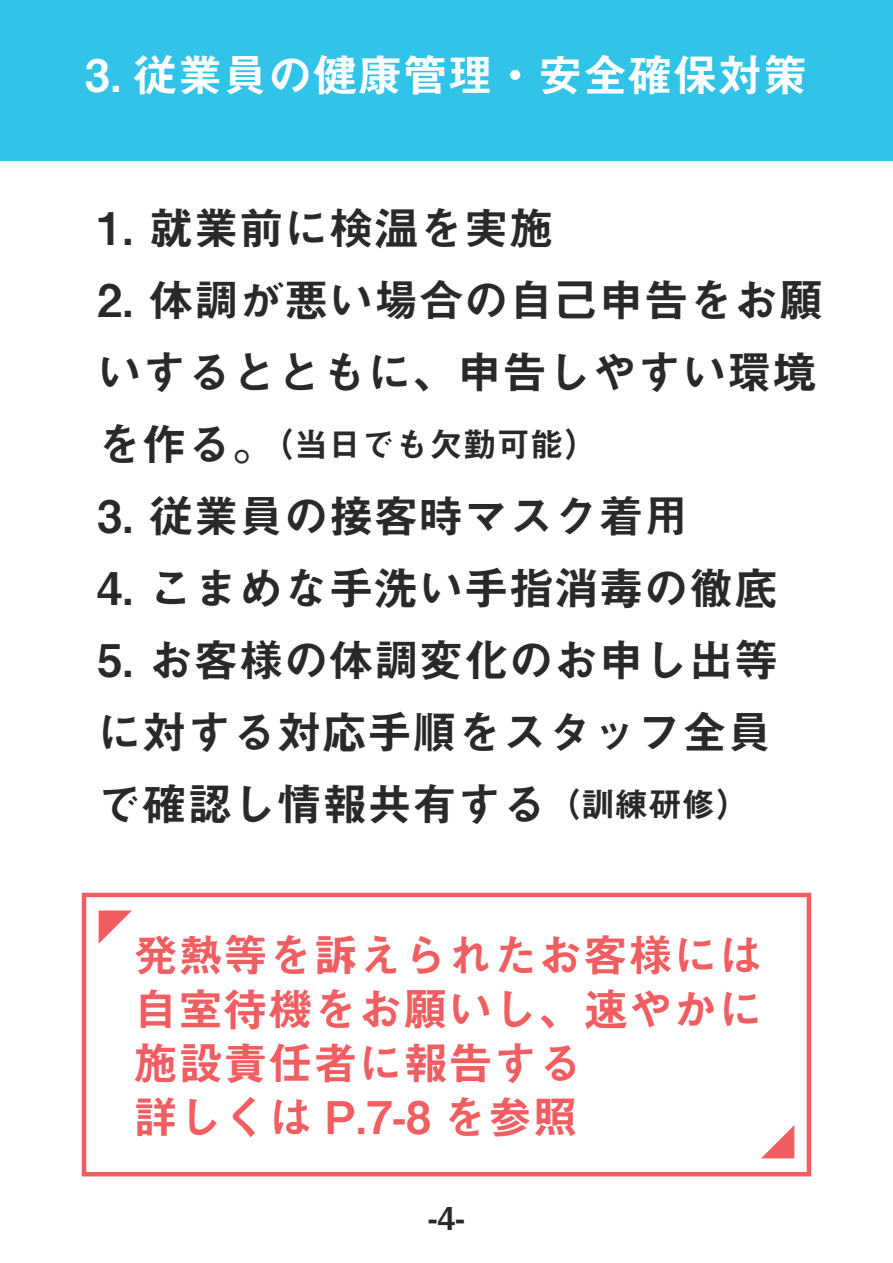
<style>
.page{position:relative;width:893px;height:1263px;background:#fff}
.page>*{position:absolute;margin:0;border:0;box-sizing:border-box;transform-origin:0 0}
.t1{font:45px/72px "Midashi Go Pr 6 N MB31";color:#2b2829}
.t2{font:45px/54px "Midashi Go Pr 6 N MB31";color:#f05e61}
.t3{font:45px "Midashi Go Pr 6 N MB31";color:#fff}
.t4{font:33.75px "Midashi Go Pr 6 N MB31";color:#2b2829}
.t5{font:31.5px "Midashi Go Pr 6 N MB31";color:#2b2829}
.s1{font-size:45px}
.s2{font-size:33.75px}
</style>
<div class="page">
<div style="left:0;top:0;width:893px;height:161px;background:#31c3e8"></div>
<svg style="left:99px;top:910px;width:33px;height:34px"></svg>
<svg style="left:761px;top:1125px;width:33px;height:33px"></svg>
<div style="left:82px;top:893px;width:729px;height:283px;border:5px solid #f05e61"></div>
<p class="t3" style="left:85px;top:39px;width:724px">3. 従業員の健康管理・安全確保対策</p>
<p class="t1" style="left:97px;top:190px;width:458px">1. 就業前に検温を実施</p>
<p class="t1" style="left:97px;top:262px;width:728px">2. 体調が悪い場合の自己申告をお願いするとともに、申告しやすい環境</p>
<p class="t4" style="left:97px;top:417px;width:502px"><span class="s1">を作る。</span>（当日でも欠勤可能）</p>
<p class="t1" style="left:97px;top:478px;width:593px">3. 従業員の接客時マスク着用</p>
<p class="t1" style="left:97px;top:550px;width:683px">4. こまめな手洗い手指消毒の徹底</p>
<p class="t1" style="left:97px;top:622px;width:683px">5. お客様の体調変化のお申し出等に対する対応手順をスタッフ全員で確認し情報共有する<span class="s2">（訓練研修）</span></p>
<p class="t2" style="left:133px;top:926px;width:631px">発熱等を訴えられたお客様には自室待機をお願いし、速やかに施設責任者に報告する<br>詳しくは P.7-8 を参照</p>
<p class="t5" style="left:428px;top:1193px;width:39px">-4-</p>
</div>
